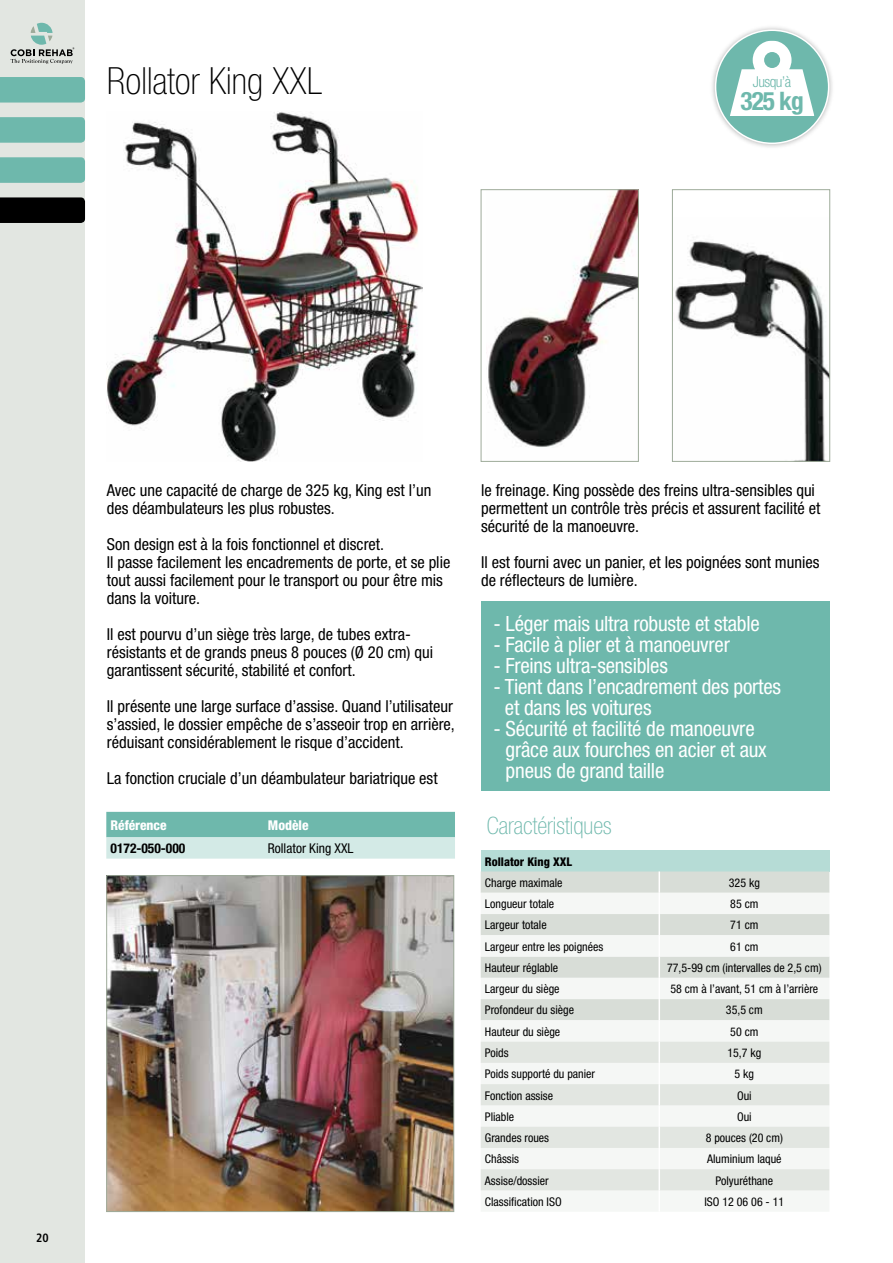
<style>
.page{position:relative;width:893px;height:1263px;background:#fff}
.page>*{position:absolute;margin:0;border:0;box-sizing:border-box;transform-origin:0 0}
.t1{font:100 condensed 37.5px "Helvetica Neue";color:#000}
.t2{font:700 condensed 25.5px "Helvetica Neue";color:#6eb8ac}
.t3{font:100 condensed 24px "Helvetica Neue";color:#6eb8ac}
.t4{font:condensed 21px/21px "Helvetica Neue";letter-spacing:-.01em;color:#fff}
.t5{font:condensed 16.5px/18px "Helvetica Neue";color:#000}
.t6{font:300 condensed 15px "Helvetica Neue";letter-spacing:-.04em;color:#6eb8ac}
.t7{font:800 condensed 13.5px "Helvetica Neue";color:#fff}
.t8{font:condensed 13.5px "Helvetica Neue";color:#000}
.t9{font:700 condensed 13.5px "Helvetica Neue";color:#000}
.t10{font:condensed 12px "Helvetica Neue";color:#000}
.t11{font:800 condensed 12px "Helvetica Neue";color:#000}
.t12{font:700 condensed 12px "Frutiger LT Pro";color:#000}
</style>
<div class="page">
<div style="left:0;top:0;width:85px;height:1263px;background:#e2e6e1"></div>
<svg style="left:11px;top:23px;width:63px;height:41px"></svg>
<div style="left:481px;top:602px;width:349px;height:189px;background:#6eb8ac"></div>
<img style="left:107px;top:112px;width:315px;height:349px">
<img style="left:675px;top:241px;width:153px;height:219px">
<div style="left:672px;top:189px;width:158px;height:273px;border:1px solid #9eab9a"></div>
<img style="left:487px;top:191px;width:150px;height:256px">
<div style="left:481px;top:189px;width:158px;height:273px;border:1px solid #9eab9a"></div>
<img style="left:108px;top:877px;width:344px;height:333px">
<div style="left:106px;top:875px;width:348px;height:337px;border:1px solid #9eab9a"></div>
<div style="left:710px;top:24px;width:125px;height:126px;background:#000;opacity:.3"></div>
<div style="left:716px;top:30px;width:113px;height:113px;background:#6eb8ac;border-radius:50%"></div>
<svg style="left:730px;top:41px;width:84px;height:75px"></svg>
<div style="left:715px;top:30px;width:114px;height:114px;border:2px solid #fff;border-radius:50%"></div>
<svg style="left:106px;top:812px;width:349px;height:47px;background:#9dcfc7"></svg>
<div style="left:481px;top:850px;width:348px;height:21px;background:#b6dcd6"></div>
<svg style="left:481px;top:871px;width:348px;height:22px;background:#d7ddd7"></svg>
<svg style="left:481px;top:914px;width:348px;height:277px;fill:#f1f3f1"></svg>
<svg style="left:481px;top:1041px;width:348px;height:149px;fill:#e2e6e1"></svg>
<svg style="left:659px;top:871px;width:1px;height:320px"></svg>
<div style="left:0;top:77px;width:85px;height:26px;background:#6eb8ac"></div>
<svg style="left:0;top:117px;width:85px;height:26px;background:#70b8ad"></svg>
<svg style="left:0;top:157px;width:85px;height:26px;background:#70b8ad"></svg>
<div style="left:0;top:197px;width:85px;height:26px;background:#000"></div>
<h1 class="t1" style="left:107px;top:60px;width:217px">Rollator King XXL</h1>
<p class="t6" style="left:753px;top:73px;width:40px">Jusqu’à</p>
<h2 class="t2" style="left:740px;top:85px;width:65px">325 kg</h2>
<p class="t12" style="left:36px;top:1231px;width:14px">20</p>
<p class="t5" style="left:107px;top:481px;width:326px">Avec une capacité de charge de 325 kg, King est l’un des déambulateurs les plus robustes.</p>
<p class="t5" style="left:107px;top:535px;width:345px">Son design est à la fois fonctionnel et discret.<br>Il passe facilement les encadrements de porte, et se plie tout aussi facilement pour le transport ou pour être mis dans la voiture.</p>
<p class="t5" style="left:107px;top:625px;width:328px">Il est pourvu d’un siège très large, de tubes extra&shy;résistants et de grands pneus 8 pouces (Ø 20 cm) qui garantissent sécurité, stabilité et confort.</p>
<p class="t5" style="left:107px;top:697px;width:350px;text-align:justify">Il présente une large surface d’assise. Quand l’utilisateur s’assied, le dossier empêche de s’asseoir trop en arrière, réduisant considérablement le risque d’accident.</p>
<p class="t5" style="left:107px;top:769px;width:332px">La fonction cruciale d’un déambulateur bariatrique est</p>
<p class="t7" style="left:111px;top:817px;width:58px">Référence</p>
<p class="t7" style="left:268px;top:817px;width:42px">Modèle</p>
<p class="t9" style="left:111px;top:840px;width:76px">0172-050-000</p>
<p class="t8" style="left:268px;top:841px;width:87px">Rollator King XXL</p>
<p class="t5" style="left:481px;top:481px;width:341px">le freinage. King possède des freins ultra-sensibles qui permettent un contrôle très précis et assurent facilité et sécurité de la manoeuvre.</p>
<p class="t5" style="left:481px;top:553px;width:340px">Il est fourni avec un panier, et les poignées sont munies de réflecteurs de lumière.</p>
<p class="t4" style="left:494px;top:613px;width:268px">- Léger mais ultra robuste et stable</p>
<p class="t4" style="left:494px;top:634px;width:238px">- Facile à plier et à manoeuvrer</p>
<p class="t4" style="left:494px;top:655px;width:176px">- Freins ultra-sensibles</p>
<p class="t4" style="left:505px;top:676px;width:278px;text-indent:-11px">- Tient dans l’encadrement des portes et dans les voitures</p>
<p class="t4" style="left:506px;top:718px;width:263px;text-indent:-12px">- Sécurité et facilité de manoeuvre grâce aux fourches en acier et aux pneus de grand taille</p>
<h3 class="t3" style="left:487px;top:812px;width:126px">Caractéristiques</h3>
<p class="t11" style="left:485px;top:854px;width:88px">Rollator King XXL</p>
<p class="t10" style="left:485px;top:876px;width:79px">Charge maximale</p>
<p class="t10" style="left:729px;top:876px;width:33px">325 kg</p>
<p class="t10" style="left:485px;top:897px;width:71px">Longueur totale</p>
<p class="t10" style="left:730px;top:897px;width:30px">85 cm</p>
<p class="t10" style="left:485px;top:918px;width:63px">Largeur totale</p>
<p class="t10" style="left:730px;top:918px;width:30px">71 cm</p>
<p class="t10" style="left:485px;top:939px;width:120px">Largeur entre les poignées</p>
<p class="t10" style="left:730px;top:939px;width:30px">61 cm</p>
<p class="t10" style="left:485px;top:961px;width:75px">Hauteur réglable</p>
<p class="t10" style="left:667px;top:961px;width:156px">77,5-99 cm (intervalles de 2,5 cm)</p>
<p class="t10" style="left:485px;top:982px;width:76px">Largeur du siège</p>
<p class="t10" style="left:670px;top:982px;width:149px">58 cm à l’avant, 51 cm à l’arrière</p>
<p class="t10" style="left:485px;top:1003px;width:91px">Profondeur du siège</p>
<p class="t10" style="left:726px;top:1003px;width:38px">35,5 cm</p>
<p class="t10" style="left:485px;top:1024px;width:77px">Hauteur du siège</p>
<p class="t10" style="left:730px;top:1024px;width:30px">50 cm</p>
<p class="t10" style="left:485px;top:1046px;width:25px">Poids</p>
<p class="t10" style="left:727px;top:1046px;width:35px">15,7 kg</p>
<p class="t10" style="left:485px;top:1067px;width:112px">Poids supporté du panier</p>
<p class="t10" style="left:735px;top:1067px;width:21px">5 kg</p>
<p class="t10" style="left:485px;top:1088px;width:70px">Fonction assise</p>
<p class="t10" style="left:737px;top:1088px;width:16px">Oui</p>
<p class="t10" style="left:485px;top:1109px;width:31px">Pliable</p>
<p class="t10" style="left:737px;top:1109px;width:16px">Oui</p>
<p class="t10" style="left:485px;top:1131px;width:66px">Grandes roues</p>
<p class="t10" style="left:706px;top:1131px;width:79px">8 pouces (20 cm)</p>
<p class="t10" style="left:485px;top:1152px;width:36px">Châssis</p>
<p class="t10" style="left:707px;top:1152px;width:76px">Aluminium laqué</p>
<p class="t10" style="left:485px;top:1173px;width:65px">Assise/dossier</p>
<p class="t10" style="left:716px;top:1173px;width:59px">Polyuréthane</p>
<p class="t10" style="left:485px;top:1195px;width:78px">Classification ISO</p>
<p class="t10" style="left:704px;top:1195px;width:81px">ISO 12 06 06 - 11</p>
</div>
